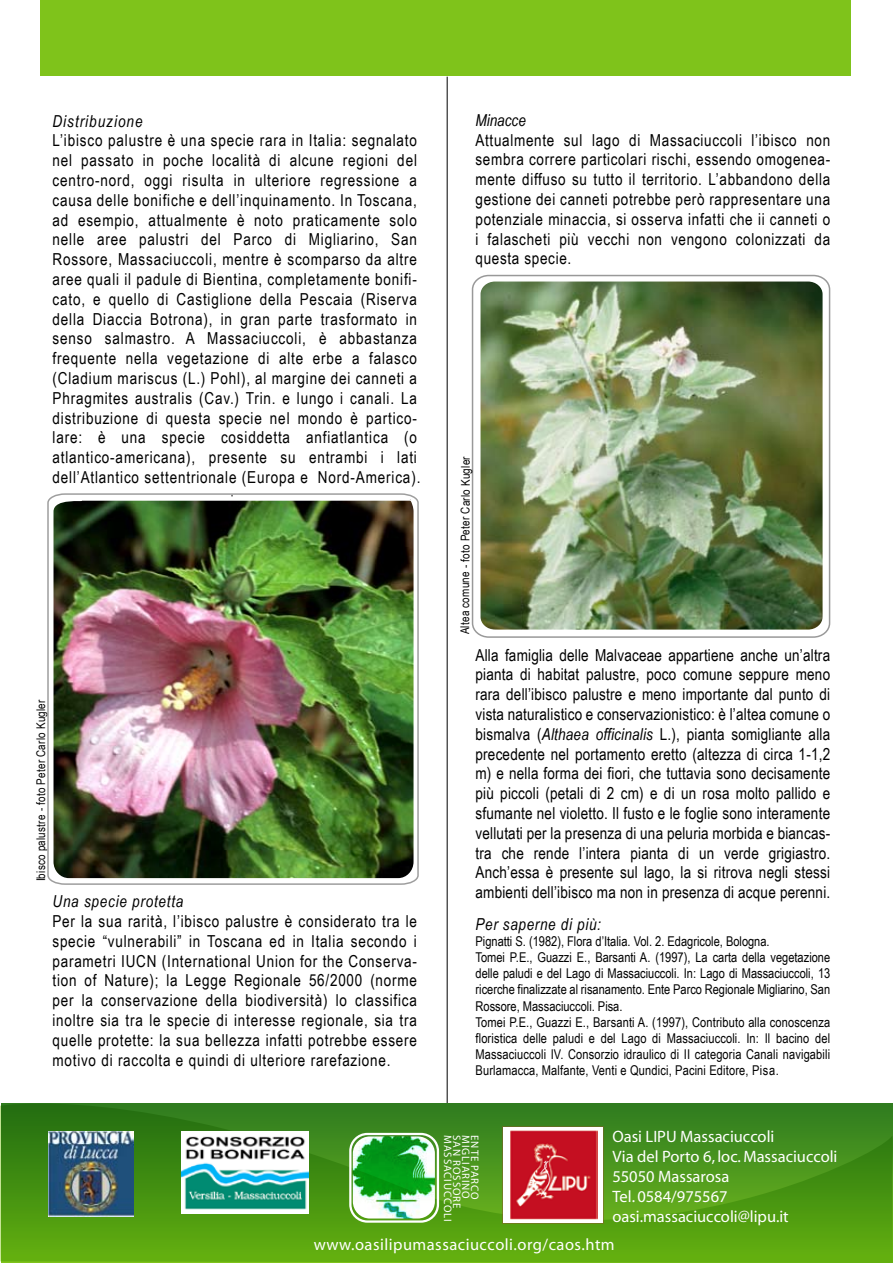
<style>
.page{position:relative;width:893px;height:1263px;background:#fff}
.page>*{position:absolute;margin:0;border:0;box-sizing:border-box;transform-origin:0 0}
.t1{font:16.5px/19.8px "Arial Narrow";letter-spacing:.05em;color:#000}
.t2{font:16.5px/19.8px "Myriad";color:#fff}
.t3{font:16.5px "Myriad";letter-spacing:.03em;color:#fff}
.t4{font:italic 16.5px "Arial Narrow";letter-spacing:.04em;color:#000}
.t5{font:13.5px/16.2px "Arial Narrow";color:#000}
.t6{font:12px "Arial Narrow";letter-spacing:.015em;color:#000}
.t7{font:10.95px "Myriad";letter-spacing:.08em;color:#fff}
.s1{font-style:italic}
</style>
<div class="page">
<hr style="left:447px;top:77px;width:1px;height:1072px;background:#000">
<div style="left:41px;top:0;width:810px;height:76px;background:#7fc31b"></div>
<svg style="left:0;top:1103px;width:893px;height:160px;background:#4a9616"></svg>
<div style="left:502px;top:1126px;width:101px;height:97px;background:#fff"></div>
<img style="left:510px;top:1130px;width:87px;height:90px">
<svg style="left:540px;top:1160px;width:10px;height:36px"></svg>
<img style="left:49px;top:1131px;width:85px;height:85px">
<img style="left:181px;top:1131px;width:127px;height:83px">
<img style="left:353px;top:1136px;width:82px;height:82px">
<div style="left:349px;top:1133px;width:90px;height:90px;border:2px solid #fff;border-radius:17px"></div>
<svg style="left:471px;top:274px;width:360px;height:364px"></svg>
<img style="left:480px;top:282px;width:342px;height:348px">
<img style="left:47px;top:493px;width:372px;height:392px">
<p class="t1" style="left:53px;top:110px;width:369px"><span class="s1">Distribuzione<br></span>L’ibisco palustre è una specie rara in Italia: segnalato nel passato in poche località di alcune regioni del centro-nord, oggi risulta in ulteriore regressione a causa delle bonifiche e dell’inquinamento. In Toscana, ad esempio, attualmente è noto praticamente solo nelle aree palustri del Parco di Migliarino, San Rossore, Massaciuccoli, mentre è scomparso da altre aree quali il padule di Bientina, completamente bonifi&shy;cato, e quello di Castiglione della Pescaia (Riserva della Diaccia Botrona), in gran parte trasformato in senso salmastro. A Massaciuccoli, è abbastanza frequente nella vegetazione di alte erbe a falasco (Cladium mariscus (L.) Pohl), al margine dei canneti a Phragmites australis (Cav.) Trin. e lungo i canali. La distribuzione di questa specie nel mondo è partico&shy;lare: è una specie cosiddetta anfiatlantica (o atlantico-americana), presente su entrambi i lati dell’Atlantico settentrionale (Europa e Nord-America).</p>
<p class="t6" style="left:32px;top:881px;width:184px;rotate:-90deg">Ibisco palustre - foto Peter Carlo Kugler</p>
<p class="t1" style="left:53px;top:891px;width:366px"><span class="s1">Una specie protetta<br></span>Per la sua rarità, l’ibisco palustre è considerato tra le specie “vulnerabili” in Toscana ed in Italia secondo i parametri IUCN (International Union for the Conserva&shy;tion of Nature); la Legge Regionale 56/2000 (norme per la conservazione della biodiversità) lo classifica inoltre sia tra le specie di interesse regionale, sia tra quelle protette: la sua bellezza infatti potrebbe essere motivo di raccolta e quindi di ulteriore rarefazione.</p>
<p class="t1" style="left:475px;top:109px;width:356px"><span class="s1">Minacce<br></span>Attualmente sul lago di Massaciuccoli l’ibisco non sembra correre particolari rischi, essendo omogenea&shy;mente diffuso su tutto il territorio. L’abbandono della gestione dei canneti potrebbe però rappresentare una potenziale minaccia, si osserva infatti che ii canneti o i falascheti più vecchi non vengono colonizzati da questa specie.</p>
<p class="t6" style="left:456px;top:634px;width:180px;rotate:-90deg">Altea comune - foto Peter Carlo Kugler</p>
<p class="t1" style="left:475px;top:644px;width:356px;text-align:justify">Alla famiglia delle Malvaceae appartiene anche un’altra pianta di habitat palustre, poco comune seppure meno rara dell’ibisco palustre e meno importante dal punto di vista naturalistico e conservazionistico: è l’altea comune o bismalva (<span class="s1">Althaea officinalis</span> L.), pianta somigliante alla precedente nel portamento eretto (altezza di circa 1-1,2 m) e nella forma dei fiori, che tuttavia sono decisamente più piccoli (petali di 2 cm) e di un rosa molto pallido e sfumante nel violetto. Il fusto e le foglie sono interamente vellutati per la presenza di una peluria morbida e biancas&shy;tra che rende l’intera pianta di un verde grigiastro.<br>Anch’essa è presente sul lago, la si ritrova negli stessi ambienti dell’ibisco ma non in presenza di acque perenni.</p>
<p class="t4" style="left:475px;top:912px;width:127px">Per saperne di più:</p>
<p class="t5" style="left:475px;top:932px;width:356px">Pignatti S. (1982), Flora d’Italia. Vol. 2. Edagricole, Bologna.<br>Tomei P.E., Guazzi E., Barsanti A. (1997), La carta della vegetazione delle paludi e del Lago di Massaciuccoli. In: Lago di Massaciuccoli, 13 ricerche finalizzate al risanamento. Ente Parco Regionale Migliarino, San Rossore, Massaciuccoli. Pisa.<br>Tomei P.E., Guazzi E., Barsanti A. (1997), Contributo alla conoscenza floristica delle paludi e del Lago di Massaciuccoli. In: Il bacino del Massaciuccoli IV. Consorzio idraulico di II categoria Canali navigabili Burlamacca, Malfante, Venti e Qundici, Pacini Editore, Pisa.</p>
<p class="t7" style="left:453px;top:1135px;width:88px;rotate:90deg">MASSACIUCCOLI</p>
<p class="t7" style="left:462px;top:1135px;width:74px;rotate:90deg">SAN ROSSORE</p>
<p class="t7" style="left:471px;top:1135px;width:65px;rotate:90deg">MIGLIARINO</p>
<p class="t7" style="left:480px;top:1135px;width:66px;rotate:90deg">ENTE PARCO</p>
<p class="t2" style="left:612px;top:1128px;width:227px">Oasi LIPU Massaciuccoli<br>Via del Porto 6, loc. Massaciuccoli<br>55050 Massarosa<br>Tel. 0584/975567 oasi.massaciuccoli@lipu.it</p>
<p class="t3" style="left:314px;top:1236px;width:302px">www.oasilipumassaciuccoli.org/caos.htm</p>
</div>
